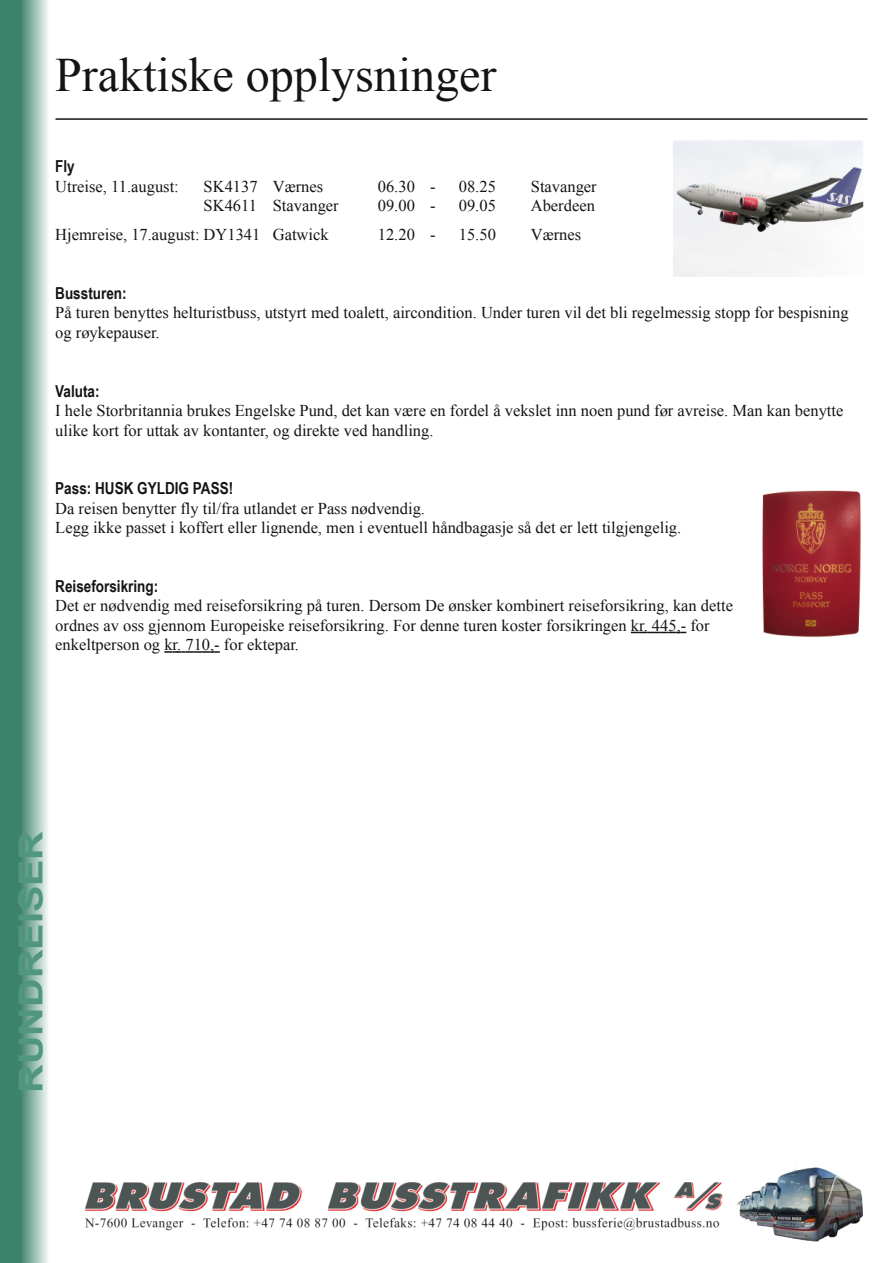
<style>
.page{position:relative;width:893px;height:1263px;background:#fff}
.page>*{position:absolute;margin:0;border:0;box-sizing:border-box;transform-origin:0 0}
.t1{font:48px "Times New Roman";color:#161413}
.t2{font:700 33px "Arial";color:#51977f;scale:1.2 1}
.t3{font:16.5px/19.5px "Times New Roman";color:#161413}
.t4{font:700 16.5px "Arial Narrow";color:#161413}
</style>
<div class="page">
<img style="left:737px;top:1167px;width:126px;height:75px">
<img style="left:85px;top:1182px;width:637px;height:49px">
<hr style="left:55px;top:118px;width:812px;height:2px;background:#161413">
<svg style="left:631px;top:632px;width:55px;height:1px"></svg>
<svg style="left:164px;top:651px;width:56px;height:2px"></svg>
<img style="left:762px;top:490px;width:99px;height:147px">
<img style="left:673px;top:140px;width:190px;height:136px">
<svg style="left:0;top:0;width:48px;height:1263px;background:#6da28f"></svg>
<h1 class="t1" style="left:55px;top:48px;width:443px">Praktiske opplysninger</h1>
<p class="t4" style="left:55px;top:157px;width:21px">Fly</p>
<p class="t3" style="left:55px;top:176px;width:125px">Utreise, 11.august:</p>
<p class="t3" style="left:204px;top:176px;width:121px">SK4137 Værnes</p>
<p class="t3" style="left:378px;top:176px;width:59px">06.30 -</p>
<p class="t3" style="left:459px;top:176px;width:39px">08.25</p>
<p class="t3" style="left:531px;top:176px;width:67px">Stavanger</p>
<p class="t3" style="left:204px;top:196px;width:137px">SK4611 Stavanger</p>
<p class="t3" style="left:378px;top:196px;width:59px">09.00 -</p>
<p class="t3" style="left:459px;top:196px;width:39px">09.05</p>
<p class="t3" style="left:531px;top:196px;width:66px">Aberdeen</p>
<p class="t3" style="left:55px;top:225px;width:275px">Hjemreise, 17.august: DY1341 Gatwick</p>
<p class="t3" style="left:378px;top:225px;width:59px">12.20 -</p>
<p class="t3" style="left:459px;top:225px;width:39px">15.50</p>
<p class="t3" style="left:531px;top:225px;width:52px">Værnes</p>
<p class="t4" style="left:55px;top:283px;width:73px">Bussturen:</p>
<p class="t3" style="left:55px;top:303px;width:795px">På turen benyttes helturistbuss, utstyrt med toalett, aircondition. Under turen vil det bli regelmessig stopp for bespisning og røykepauser.</p>
<p class="t4" style="left:55px;top:381px;width:46px">Valuta:</p>
<p class="t3" style="left:55px;top:401px;width:790px">I hele Storbritannia brukes Engelske Pund, det kan være en fordel å vekslet inn noen pund før avreise. Man kan benytte ulike kort for uttak av kontanter, og direkte ved handling.</p>
<p class="t4" style="left:55px;top:479px;width:179px">Pass: HUSK GYLDIG PASS!</p>
<p class="t3" style="left:55px;top:498px;width:628px">Da reisen benytter fly til/fra utlandet er Pass nødvendig.<br>Legg ikke passet i koffert eller lignende, men i eventuell håndbagasje så det er lett tilgjengelig.</p>
<p class="t4" style="left:55px;top:576px;width:104px">Reiseforsikring:</p>
<p class="t3" style="left:55px;top:596px;width:679px">Det er nødvendig med reiseforsikring på turen. Dersom De ønsker kombinert reiseforsikring, kan dette ordnes av oss gjennom Europeiske reiseforsikring. For denne turen koster forsikringen kr. 445,- for enkeltperson og kr. 710,- for ektepar.</p>
<h2 class="t2" style="left:13px;top:1093px;width:220px;rotate:-90deg">RUNDREISER</h2>
</div>
